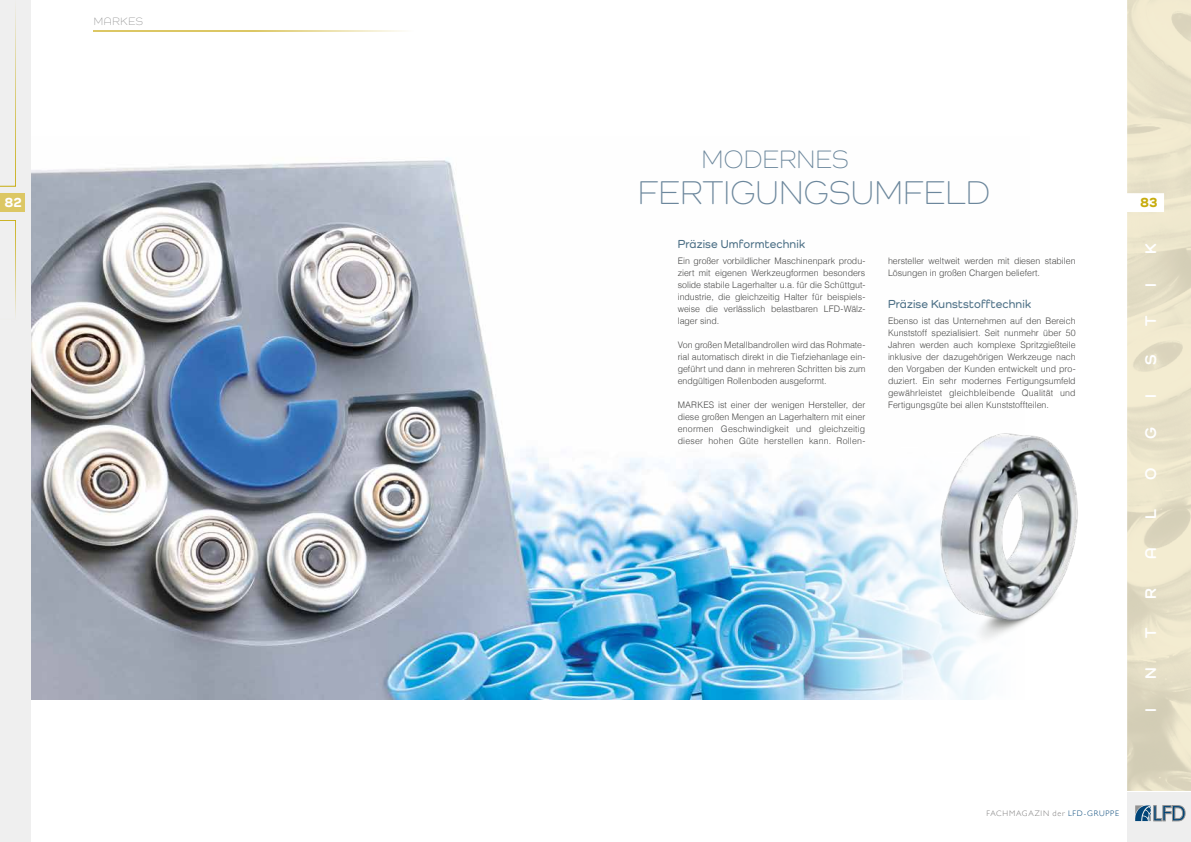
<style>
.page{position:relative;width:1191px;height:842px;background:#fff}
.page>*{position:absolute;margin:0;border:0;box-sizing:border-box;transform-origin:0 0}
.t1{font:300 34px "Como";letter-spacing:.015em;color:#6c879c}
.t2{font:300 26px "Como";letter-spacing:.02em;color:#6c879c}
.t3{font:700 16px "Como";color:#fff}
.t4{font:800 14px "Como";color:#fff}
.t5{font:800 14px "Como";color:#c7ac0d}
.t6{font:600 12px "Como";letter-spacing:.015em;color:#4e7187;scale:.96 1}
.t7{font:300 11px "Como";letter-spacing:.055em;color:#929292}
.t8{font:300 9px/12px "Helvetica";color:#4a4a49;text-align:justify}
.t9{font:300 8px "Gill Sans";letter-spacing:.095em;color:#7c7b7b}
.s1{color:#047}
</style>
<div class="page">
<div style="left:0;top:0;width:31px;height:842px;background:#ededed"></div>
<div style="left:0;top:193px;width:25px;height:19px;background:#dcc764"></div>
<img style="left:1127px;top:0;width:64px;height:791px">
<div style="left:1127px;top:792px;width:64px;height:50px;background:#ededed"></div>
<svg style="left:1135px;top:805px;width:50px;height:16px"></svg>
<svg style="left:0;top:9px;width:16px;height:177px"></svg>
<svg style="left:0;top:220px;width:16px;height:95px"></svg>
<hr style="left:94px;top:30px;width:334px;height:1px;background:#dcc764">
<div style="left:253px;top:0;width:182px;height:49px;background:#fff"></div>
<img style="left:31px;top:160px;width:717px;height:539px">
<img style="left:748px;top:455px;width:236px;height:245px">
<img style="left:925px;top:433px;width:153px;height:225px">
<p class="t7" style="left:94px;top:15px;width:51px">MARKES</p>
<h2 class="t2" style="left:702px;top:144px;width:148px">MODERNES</h2>
<h1 class="t1" style="left:638px;top:172px;width:353px">FERTIGUNGSUMFELD</h1>
<h3 class="t4" style="left:4px;top:194px;width:19px">82</h3>
<h3 class="t5" style="left:1140px;top:194px;width:19px">83</h3>
<h3 class="t6" style="left:677px;top:237px;width:134px">Präzise Umformtechnik</h3>
<p class="t8" style="left:677px;top:254px;width:189px">Ein großer vorbildlicher Maschinenpark produ&shy;ziert mit eigenen Werkzeugformen besonders solide stabile Lagerhalter u.a. für die Schüttgut&shy;industrie, die gleichzeitig Halter für beispiels&shy;weise die verlässlich belastbaren LFD-Wälz&shy;lager sind.</p>
<p class="t8" style="left:677px;top:338px;width:189px">Von großen Metallbandrollen wird das Rohmate&shy;rial automatisch direkt in die Tiefziehanlage ein&shy;geführt und dann in mehreren Schritten bis zum endgültigen Rollenboden ausgeformt.</p>
<p class="t8" style="left:677px;top:398px;width:189px">MARKES ist einer der wenigen Hersteller, der diese großen Mengen an Lagerhaltern mit einer enormen Geschwindigkeit und gleichzeitig dieser hohen Güte herstellen kann. Rollen-</p>
<p class="t8" style="left:888px;top:254px;width:189px">hersteller weltweit werden mit diesen stabilen<br>Lösungen in großen Chargen beliefert.</p>
<h3 class="t6" style="left:888px;top:297px;width:151px">Präzise Kunststofftechnik</h3>
<p class="t8" style="left:888px;top:314px;width:189px">Ebenso ist das Unternehmen auf den Bereich Kunststoff spezialisiert. Seit nunmehr über 50<br>Jahren werden auch komplexe Spritzgießteile inklusive der dazugehörigen Werkzeuge nach den Vorgaben der Kunden entwickelt und pro&shy;duziert. Ein sehr modernes Fertigungsumfeld gewährleistet gleichbleibende Qualität und Fertigungsgüte bei allen Kunststoffteilen.</p>
<h3 class="t3" style="left:1140px;top:254px;width:12px;rotate:-90deg">K</h3>
<h3 class="t3" style="left:1140px;top:287px;width:5px;rotate:-90deg">I</h3>
<h3 class="t3" style="left:1140px;top:326px;width:12px;rotate:-90deg">T</h3>
<h3 class="t3" style="left:1140px;top:365px;width:12px;rotate:-90deg">S</h3>
<h3 class="t3" style="left:1140px;top:398px;width:5px;rotate:-90deg">I</h3>
<h3 class="t3" style="left:1140px;top:439px;width:13px;rotate:-90deg">G</h3>
<h3 class="t3" style="left:1140px;top:480px;width:14px;rotate:-90deg">O</h3>
<h3 class="t3" style="left:1140px;top:519px;width:11px;rotate:-90deg">L</h3>
<h3 class="t3" style="left:1140px;top:559px;width:13px;rotate:-90deg">A</h3>
<h3 class="t3" style="left:1140px;top:599px;width:12px;rotate:-90deg">R</h3>
<h3 class="t3" style="left:1140px;top:638px;width:12px;rotate:-90deg">T</h3>
<h3 class="t3" style="left:1140px;top:679px;width:13px;rotate:-90deg">N</h3>
<h3 class="t3" style="left:1140px;top:711px;width:5px;rotate:-90deg">I</h3>
<p class="t9" style="left:986px;top:807px;width:134px">FACHMAGAZIN der <span class="s1">LFD-GRUPPE</span></p>
</div>
